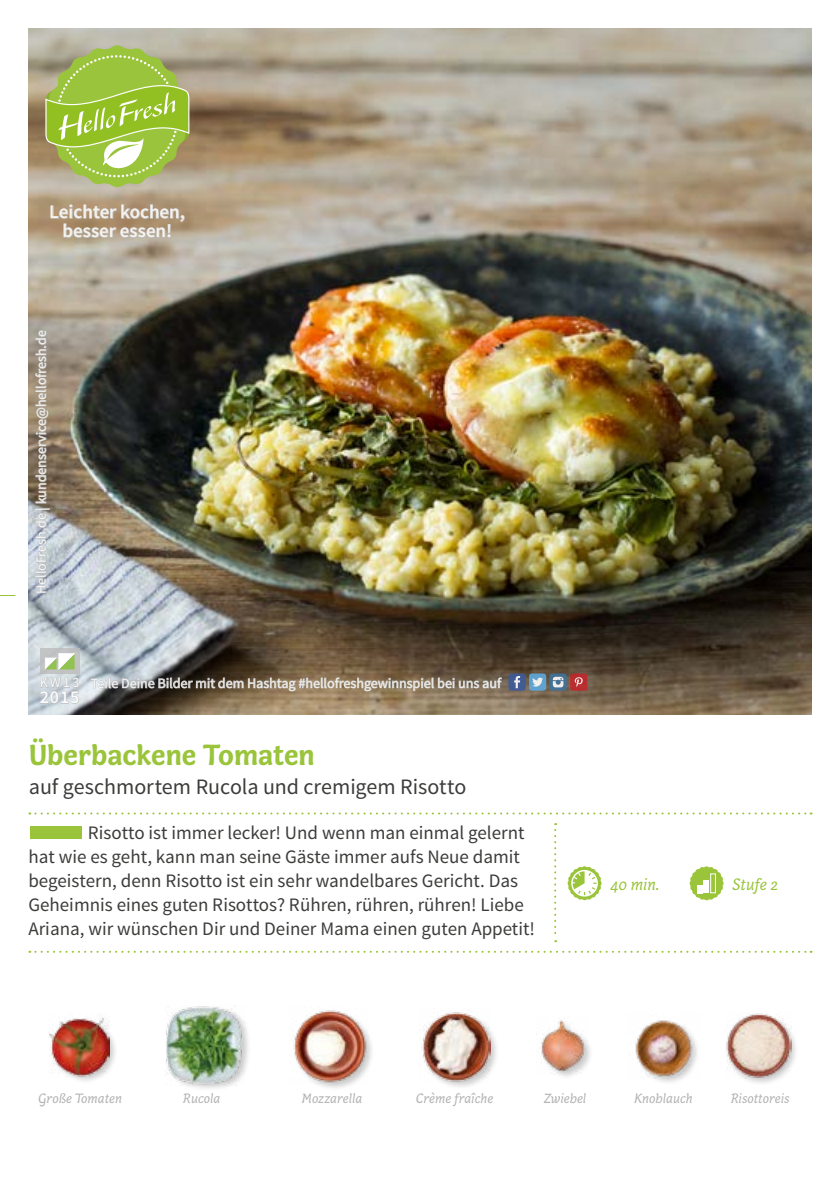
<style>
.page{position:relative;width:840px;height:1191px;background:#fff}
.page>*{position:absolute;margin:0;border:0;box-sizing:border-box;transform-origin:0 0}
.FRONT_Recipe_Title{font:700 30px "Capucine Basic";letter-spacing:-.005em;color:#9ac43a}
.FRONT_Recipe_Subtitl{font:22px "Source Sans Pro";letter-spacing:-.005em;color:#3c3c3b}
.FRONT___BACK_Running{font:19px/24px "Source Sans Pro";color:#3c3c3b}
.t1{font:600 19px/19px "Source Sans Pro";color:#fff;text-align:center}
.t2{font:600 18px "Source Sans Pro";color:#fff}
.FRONT_Icons{font:italic 17px "Capucine Basic";color:#9ac43a}
.t3{font:14px "Source Sans Pro";color:#fff}
.FRONT_ingredients{font:italic 14px "Capucine Basic";color:#b3b2b2}
</style>
<div class="page">
<img style="left:28px;top:28px;width:783px;height:686px">
<div style="left:49px;top:1016px;width:69px;height:67px;background:#000;opacity:.2"></div>
<img style="left:49px;top:1016px;width:60px;height:61px">
<div style="left:165px;top:1006px;width:85px;height:85px;background:#000;opacity:.2"></div>
<img style="left:165px;top:1005px;width:80px;height:81px">
<div style="left:294px;top:1010px;width:80px;height:81px;background:#000;opacity:.2"></div>
<img style="left:292px;top:1010px;width:76px;height:74px">
<div style="left:421px;top:1012px;width:77px;height:76px;background:#000;opacity:.2"></div>
<img style="left:421px;top:1012px;width:69px;height:70px">
<div style="left:539px;top:1020px;width:53px;height:60px;background:#000;opacity:.2"></div>
<img style="left:539px;top:1020px;width:48px;height:54px">
<div style="left:635px;top:1019px;width:63px;height:66px;background:#000;opacity:.2"></div>
<img style="left:635px;top:1019px;width:63px;height:59px">
<div style="left:724px;top:1013px;width:74px;height:73px;background:#000;opacity:.2"></div>
<img style="left:724px;top:1013px;width:67px;height:65px">
<svg style="left:29px;top:812px;width:782px;height:2px"></svg>
<svg style="left:554px;top:823px;width:2px;height:119px"></svg>
<svg style="left:29px;top:950px;width:782px;height:2px"></svg>
<svg style="left:45px;top:45px;width:144px;height:142px;background:#a7c15d"></svg>
<svg style="left:50px;top:204px;width:135px;height:48px;background:#b2a18a"></svg>
<svg style="left:35px;top:330px;width:15px;height:264px;background:#a5a099"></svg>
<svg style="left:90px;top:673px;width:412px;height:24px;background:#837666"></svg>
<div style="left:508px;top:673px;width:17px;height:17px;background:#415b93;border-radius:3px"></div>
<svg style="left:514px;top:676px;width:6px;height:12px"></svg>
<svg style="left:549px;top:673px;width:17px;height:17px"></svg>
<svg style="left:552px;top:677px;width:11px;height:10px"></svg>
<div style="left:528px;top:673px;width:18px;height:17px;background:#5fa1ce;border-radius:3px"></div>
<svg style="left:532px;top:677px;width:11px;height:9px"></svg>
<div style="left:569px;top:673px;width:18px;height:17px;background:#b92c2f;border-radius:3px"></div>
<svg style="left:574px;top:677px;width:8px;height:10px"></svg>
<svg style="left:0;top:595px;width:15px;height:1px"></svg>
<svg style="left:567px;top:866px;width:34px;height:34px"></svg>
<svg style="left:689px;top:866px;width:34px;height:34px"></svg>
<div style="left:710px;top:873px;width:5px;height:20px;border:1px solid #fff"></div>
<div style="left:30px;top:826px;width:52px;height:12px;background:#9ac43a"></div>
<div style="left:40px;top:648px;width:39px;height:26px;background:#c1c3c4"></div>
<svg style="left:39px;top:653px;width:41px;height:51px"></svg>
<p class="t1" style="left:50px;top:203px;width:137px">Leichter kochen, besser essen!</p>
<p class="t3" style="left:33px;top:594px;width:265px;rotate:-90deg">HelloFresh.de | kundenservice@hellofresh.de</p>
<p class="t3" style="left:40px;top:674px;width:41px">KW13</p>
<p class="t2" style="left:40px;top:686px;width:41px">2015</p>
<p class="t3" style="left:91px;top:674px;width:411px">Teile Deine Bilder mit dem Hashtag #hellofreshgewinnspiel bei uns auf</p>
<p class="FRONT_Recipe_Title" style="left:29px;top:731px;width:287px">Überbackene Tomaten</p>
<p class="FRONT_Recipe_Subtitl" style="left:29px;top:772px;width:439px">auf geschmortem Rucola und cremigem Risotto</p>
<p class="FRONT___BACK_Running" style="left:28px;top:820px;width:508px;text-indent:59px">Risotto ist immer lecker! Und wenn man einmal gelernt hat wie es geht, kann man seine Gäste immer aufs Neue damit begeistern, denn Risotto ist ein sehr wandelbares Gericht. Das Geheimnis eines guten Risottos? Rühren, rühren, rühren! Liebe Ariana, wir wünschen Dir und Deiner Mama einen guten Appetit!</p>
<p class="FRONT_Icons" style="left:609px;top:871px;width:51px">40 min.</p>
<p class="FRONT_Icons" style="left:731px;top:871px;width:47px">Stufe 2</p>
<p class="FRONT_ingredients" style="left:38px;top:1088px;width:85px">Große Tomaten</p>
<p class="FRONT_ingredients" style="left:183px;top:1088px;width:39px">Rucola</p>
<p class="FRONT_ingredients" style="left:302px;top:1088px;width:62px">Mozzarella</p>
<p class="FRONT_ingredients" style="left:415px;top:1088px;width:79px">Crème fraîche</p>
<p class="FRONT_ingredients" style="left:543px;top:1088px;width:44px">Zwiebel</p>
<p class="FRONT_ingredients" style="left:633px;top:1088px;width:60px">Knoblauch</p>
<p class="FRONT_ingredients" style="left:730px;top:1088px;width:60px">Risottoreis</p>
</div>
